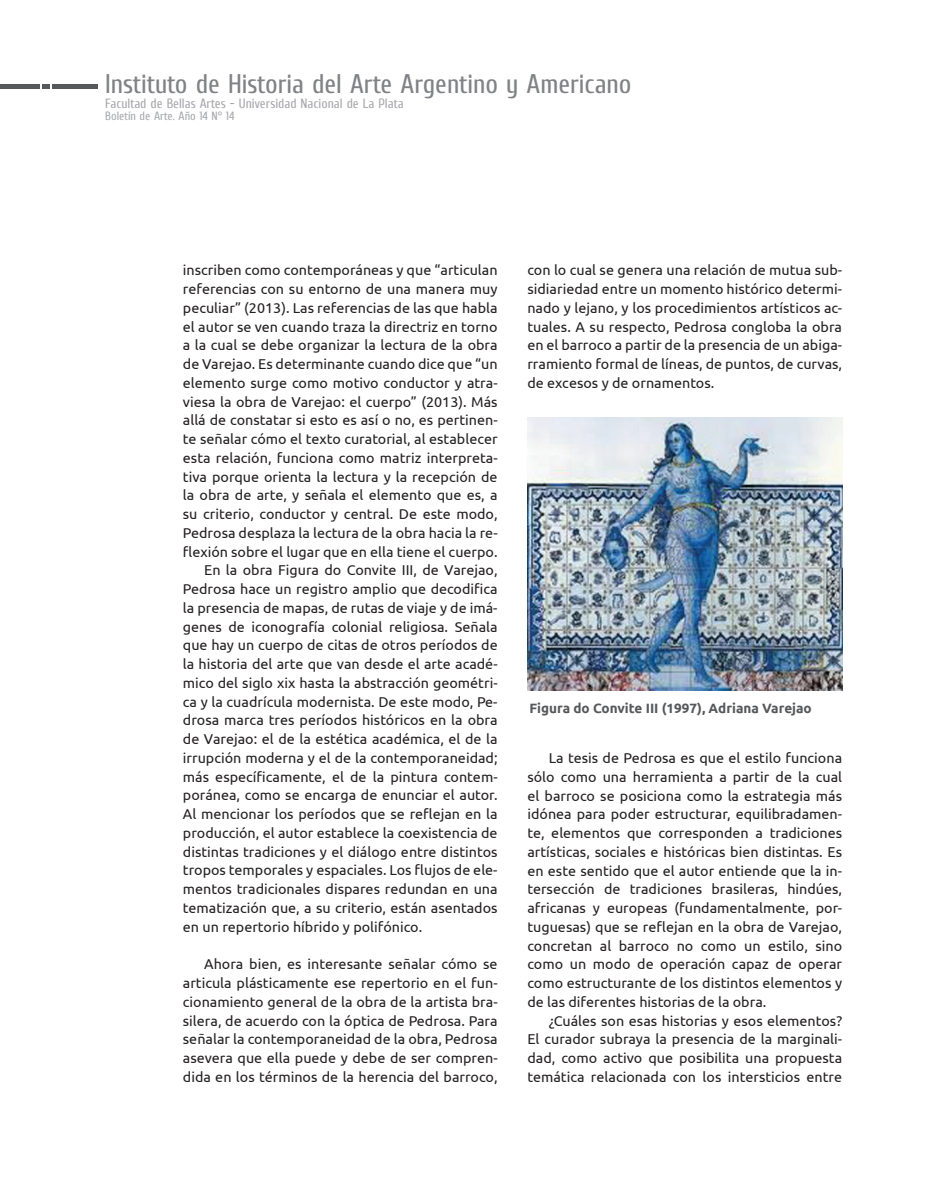
<style>
.page{position:relative;width:940px;height:1195px;background:#fff}
.page>*{position:absolute;margin:0;border:0;box-sizing:border-box;transform-origin:0 0}
.t1{font:27px "Cuprum FFU";color:#808285}
.t2{font:14.25px/18.8px "Ubuntu";color:#231f20;text-align:justify}
.t3{font:13.5px "Cuprum FFU";color:#a8a9ad}
.t4{font:700 13.5px "Ubuntu";color:#57585a}
.t5{font:12px "Cuprum FFU";color:#a8a9ad}
</style>
<div class="page">
<div style="left:0;top:84px;width:40px;height:5px;background:#57585a"></div>
<svg style="left:42px;top:84px;width:7px;height:5px"></svg>
<div style="left:52px;top:84px;width:46px;height:5px;background:#57585a"></div>
<img style="left:527px;top:417px;width:315px;height:273px">
<h1 class="t1" style="left:105px;top:68px;width:528px">Instituto de Historia del Arte Argentino y Americano</h1>
<p class="t3" style="left:105px;top:95px;width:300px">Facultad de Bellas Artes - Universidad Nacional de La Plata</p>
<p class="t5" style="left:105px;top:109px;width:131px">Boletín de Arte. Año 14 N° 14</p>
<p class="t2" style="left:183px;top:260px;width:316px">inscriben como contemporáneas y que “articulan</p>
<p class="t2" style="left:183px;top:279px;width:316px">referencias con su entorno de una manera muy</p>
<p class="t2" style="left:183px;top:298px;width:316px">peculiar” (2013). Las referencias de las que habla</p>
<p class="t2" style="left:183px;top:317px;width:316px">el autor se ven cuando traza la directriz en torno</p>
<p class="t2" style="left:183px;top:335px;width:316px">a la cual se debe organizar la lectura de la obra</p>
<p class="t2" style="left:183px;top:354px;width:316px">de Varejao. Es determinante cuando dice que “un</p>
<p class="t2" style="left:183px;top:373px;width:316px">elemento surge como motivo conductor y atra-</p>
<p class="t2" style="left:183px;top:392px;width:316px">viesa la obra de Varejao: el cuerpo” (2013). Más</p>
<p class="t2" style="left:183px;top:410px;width:316px">allá de constatar si esto es así o no, es pertinen-</p>
<p class="t2" style="left:183px;top:429px;width:316px">te señalar cómo el texto curatorial, al establecer</p>
<p class="t2" style="left:183px;top:448px;width:316px">esta relación, funciona como matriz interpreta-</p>
<p class="t2" style="left:183px;top:467px;width:316px">tiva porque orienta la lectura y la recepción de</p>
<p class="t2" style="left:183px;top:485px;width:316px">la obra de arte, y señala el elemento que es, a</p>
<p class="t2" style="left:183px;top:504px;width:316px">su criterio, conductor y central. De este modo,</p>
<p class="t2" style="left:183px;top:523px;width:316px">Pedrosa desplaza la lectura de la obra hacia la re-</p>
<p class="t2" style="left:183px;top:542px;width:316px">flexión sobre el lugar que en ella tiene el cuerpo.</p>
<p class="t2" style="left:204px;top:560px;width:295px">En la obra Figura do Convite III, de Varejao,</p>
<p class="t2" style="left:183px;top:579px;width:316px">Pedrosa hace un registro amplio que decodifica</p>
<p class="t2" style="left:183px;top:598px;width:316px">la presencia de mapas, de rutas de viaje y de imá-</p>
<p class="t2" style="left:183px;top:617px;width:316px">genes de iconografía colonial religiosa. Señala</p>
<p class="t2" style="left:183px;top:635px;width:316px">que hay un cuerpo de citas de otros períodos de</p>
<p class="t2" style="left:183px;top:654px;width:316px">la historia del arte que van desde el arte acadé-</p>
<p class="t2" style="left:183px;top:673px;width:316px">mico del siglo xix hasta la abstracción geométri-</p>
<p class="t2" style="left:183px;top:692px;width:316px">ca y la cuadrícula modernista. De este modo, Pe-</p>
<p class="t2" style="left:183px;top:710px;width:316px">drosa marca tres períodos históricos en la obra</p>
<p class="t2" style="left:183px;top:729px;width:316px">de Varejao: el de la estética académica, el de la</p>
<p class="t2" style="left:183px;top:748px;width:316px">irrupción moderna y el de la contemporaneidad;</p>
<p class="t2" style="left:183px;top:767px;width:316px">más específicamente, el de la pintura contem-</p>
<p class="t2" style="left:183px;top:785px;width:316px">poránea, como se encarga de enunciar el autor.</p>
<p class="t2" style="left:183px;top:804px;width:316px">Al mencionar los períodos que se reflejan en la</p>
<p class="t2" style="left:183px;top:823px;width:316px">producción, el autor establece la coexistencia de</p>
<p class="t2" style="left:183px;top:842px;width:316px">distintas tradiciones y el diálogo entre distintos</p>
<p class="t2" style="left:183px;top:860px;width:316px">tropos temporales y espaciales. Los flujos de ele-</p>
<p class="t2" style="left:183px;top:879px;width:316px">mentos tradicionales dispares redundan en una</p>
<p class="t2" style="left:183px;top:898px;width:316px">tematización que, a su criterio, están asentados</p>
<p class="t2" style="left:183px;top:917px;width:241px">en un repertorio híbrido y polifónico.</p>
<p class="t2" style="left:183px;top:954px;width:316px;text-indent:21px">Ahora bien, es interesante señalar cómo se articula plásticamente ese repertorio en el fun&shy;cionamiento general de la obra de la artista bra&shy;silera, de acuerdo con la óptica de Pedrosa. Para señalar la contemporaneidad de la obra, Pedrosa asevera que ella puede y debe de ser compren&shy;dida en los términos de la herencia del barroco,</p>
<p class="t2" style="left:527px;top:260px;width:316px">con lo cual se genera una relación de mutua sub&shy;sidiariedad entre un momento histórico determi&shy;nado y lejano, y los procedimientos artísticos ac&shy;tuales. A su respecto, Pedrosa congloba la obra en el barroco a partir de la presencia de un abiga&shy;rramiento formal de líneas, de puntos, de curvas, de excesos y de ornamentos.</p>
<p class="t4" style="left:529px;top:700px;width:284px">Figura do Convite III (1997), Adriana Varejao</p>
<p class="t2" style="left:527px;top:748px;width:316px;text-indent:21px">La tesis de Pedrosa es que el estilo funciona sólo como una herramienta a partir de la cual el barroco se posiciona como la estrategia más idónea para poder estructurar, equilibradamen&shy;te, elementos que corresponden a tradiciones artísticas, sociales e históricas bien distintas. Es en este sentido que el autor entiende que la in&shy;tersección de tradiciones brasileras, hindúes, africanas y europeas (fundamentalmente, por&shy;tuguesas) que se reflejan en la obra de Varejao, concretan al barroco no como un estilo, sino como un modo de operación capaz de operar como estructurante de los distintos elementos y de las diferentes historias de la obra.</p>
<p class="t2" style="left:527px;top:1011px;width:316px;text-indent:21px">¿Cuáles son esas historias y esos elementos?<br>El curador subraya la presencia de la marginali&shy;dad, como activo que posibilita una propuesta temática relacionada con los intersticios entre</p>
</div>
